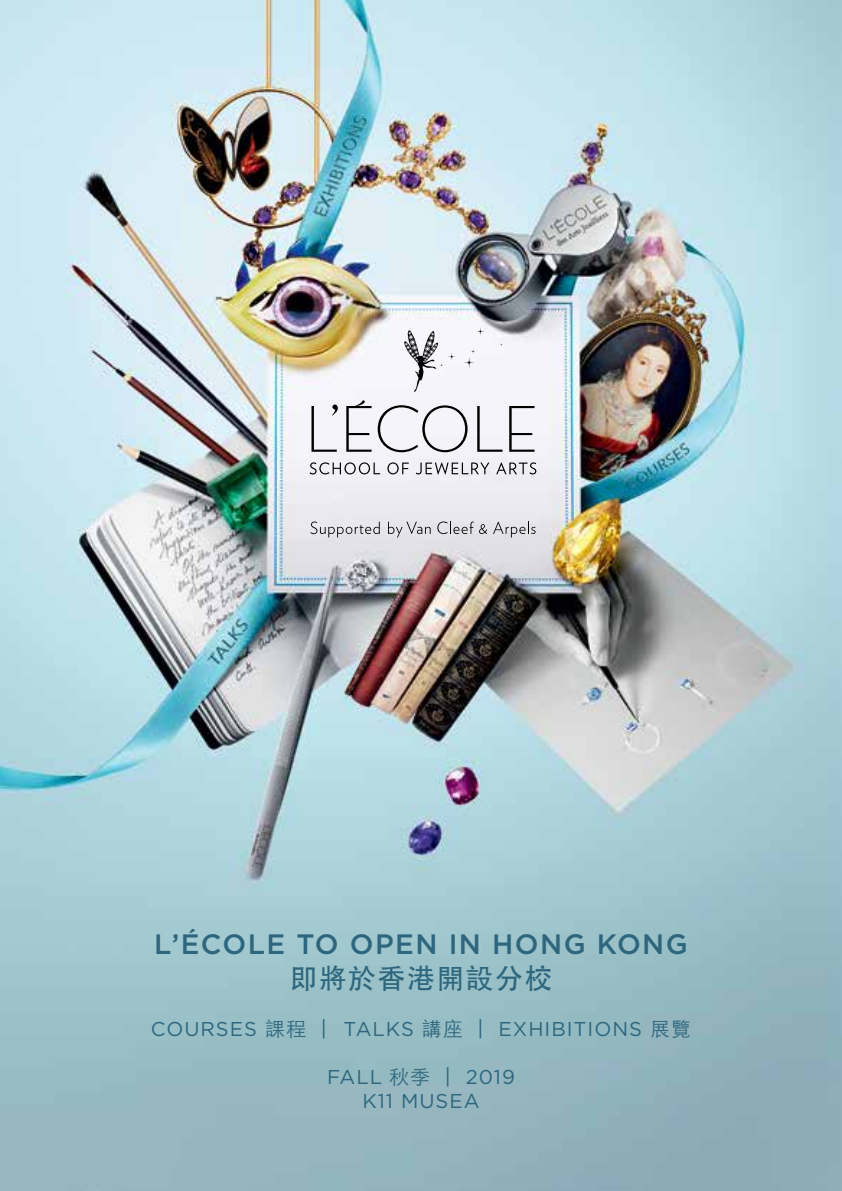
<style>
.page{position:relative;width:842px;height:1191px;background:#fff}
.page>*{position:absolute;margin:0;border:0;box-sizing:border-box;transform-origin:0 0}
.t1{font:500 28px "Gotham";letter-spacing:.05em;color:#2d667d}
.t2{font:500 28px "ST Heiti SC";letter-spacing:.05em;color:#2d667d}
.t3{font:20px/24px "Gotham";letter-spacing:.05em;color:#2d667d}
.s1{font-family:"ST Heiti SC";font-weight:300}
</style>
<div class="page">
<img style="left:0;top:0;width:842px;height:1191px">
<svg style="left:464px;top:349px;width:11px;height:19px"></svg>
<svg style="left:476px;top:327px;width:8px;height:8px"></svg>
<svg style="left:404px;top:330px;width:52px;height:62px"></svg>
<svg style="left:310px;top:462px;width:70px;height:12px"></svg>
<svg style="left:387px;top:462px;width:22px;height:12px"></svg>
<svg style="left:416px;top:462px;width:73px;height:12px"></svg>
<svg style="left:496px;top:462px;width:40px;height:12px"></svg>
<svg style="left:477px;top:406px;width:25px;height:46px"></svg>
<svg style="left:311px;top:404px;width:27px;height:48px"></svg>
<svg style="left:346px;top:400px;width:26px;height:52px"></svg>
<svg style="left:509px;top:406px;width:25px;height:46px"></svg>
<svg style="left:378px;top:405px;width:90px;height:47px"></svg>
<svg style="left:310px;top:521px;width:70px;height:16px"></svg>
<svg style="left:388px;top:522px;width:43px;height:15px"></svg>
<svg style="left:437px;top:521px;width:50px;height:13px"></svg>
<svg style="left:493px;top:521px;width:43px;height:16px"></svg>
<h1 class="t1" style="left:154px;top:926px;width:535px">L’ÉCOLE TO OPEN IN HONG KONG</h1>
<h1 class="t2" style="left:289px;top:962px;width:265px">即將於香港開設分校</h1>
<p class="t3" style="left:151px;top:1016px;width:541px">COURSES <span class="s1">課程 |</span> TALKS <span class="s1">講座 |</span> EXHIBITIONS <span class="s1">展覽</span></p>
<p class="t3" style="left:362px;top:1064px;width:154px;text-indent:-35px">FALL <span class="s1">秋季 |</span> 2019<br>K11 MUSEA</p>
</div>
